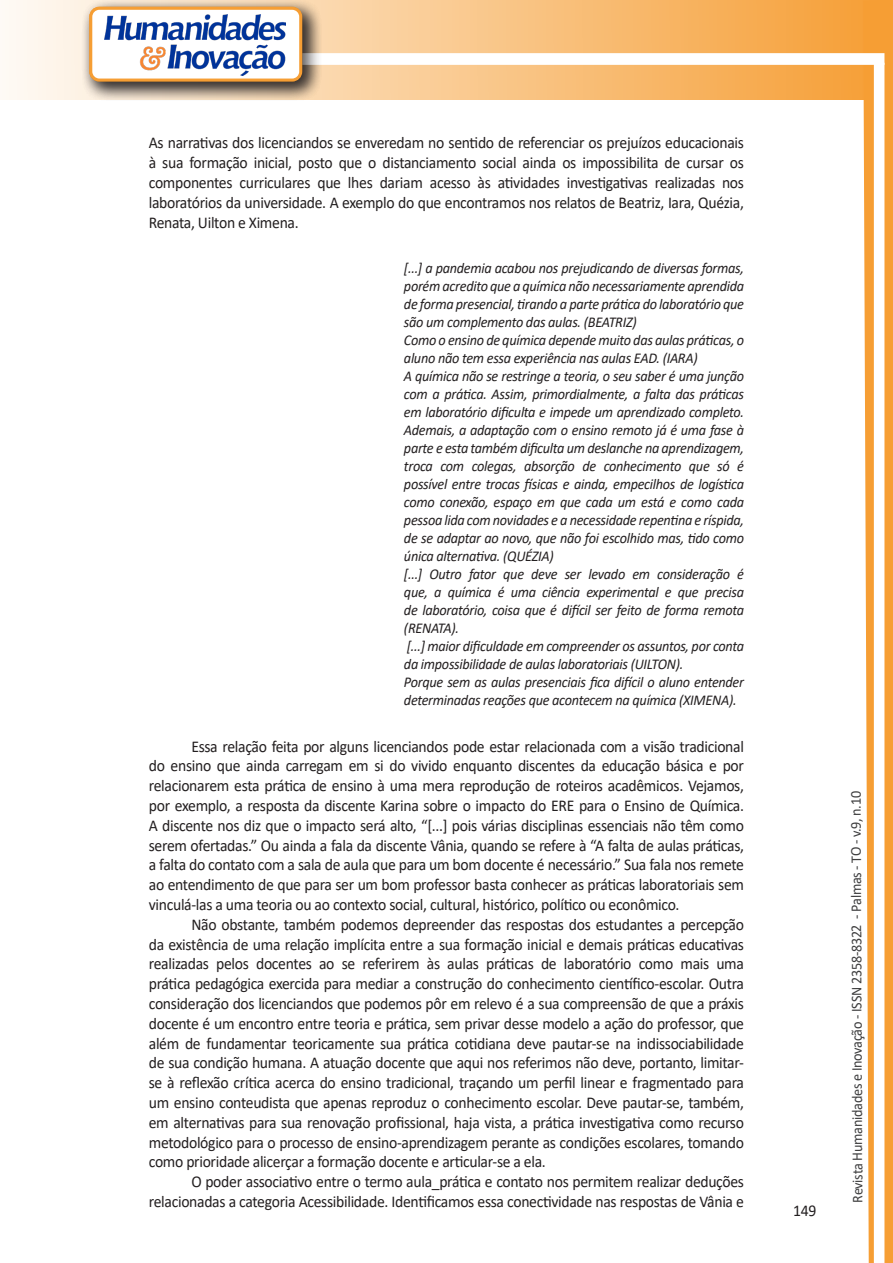
<style>
.page{position:relative;width:893px;height:1263px;background:#fff}
.page>*{position:absolute;margin:0;border:0;box-sizing:border-box;transform-origin:0 0}
.texto{font:16.5px/19.8px "Calibri";letter-spacing:-.02em;color:#231f20;text-align:justify;scale:.95 1}
.citacao{font:italic 15px/18px "Calibri";letter-spacing:-.02em;color:#231f20;text-align:justify;scale:.95 1}
.t1{font:15px "Calibri";letter-spacing:-.025em;color:#3e3e3f;scale:.95 1}
</style>
<div class="page">
<svg style="left:5px;top:0;width:858px;height:100px;background:#f9c484"></svg>
<div style="left:302px;top:53px;width:582px;height:12px;background:#fff;border:2px solid #fff"></div>
<svg style="left:863px;top:0;width:30px;height:1263px"></svg>
<div style="left:81px;top:0;width:241px;height:102px;background:#231f20;opacity:.75"></div>
<svg style="left:91px;top:8px;width:210px;height:72px"></svg>
<div style="left:89px;top:7px;width:213px;height:75px;border:3px solid #f69e34;border-radius:9px"></div>
<p class="texto" style="left:149px;top:133px;width:628px">As narrativas dos licenciandos se enveredam no sentido de referenciar os prejuízos educacionais à sua formação inicial, posto que o distanciamento social ainda os impossibilita de cursar os componentes curriculares que lhes dariam acesso às atividades investigativas realizadas nos laboratórios da universidade. A exemplo do que encontramos nos relatos de Beatriz, Iara, Quézia, Renata, Uilton e Ximena.</p>
<p class="citacao" style="left:404px;top:258px;width:360px">[...] a pandemia acabou nos prejudicando de diversas formas, porém acredito que a química não necessariamente aprendida de forma presencial, tirando a parte prática do laboratório que são um complemento das aulas. (BEATRIZ)</p>
<p class="citacao" style="left:404px;top:330px;width:359px">Como o ensino de química depende muito das aulas práticas, o aluno não tem essa experiência nas aulas EAD. (IARA)</p>
<p class="citacao" style="left:404px;top:366px;width:360px">A química não se restringe a teoria, o seu saber é uma junção com a prática. Assim, primordialmente, a falta das práticas em laboratório dificulta e impede um aprendizado completo.<br>Ademais, a adaptação com o ensino remoto já é uma fase à parte e esta também dificulta um deslanche na aprendizagem, troca com colegas, absorção de conhecimento que só é possível entre trocas físicas e ainda, empecilhos de logística como conexão, espaço em que cada um está e como cada pessoa lida com novidades e a necessidade repentina e ríspida, de se adaptar ao novo, que não foi escolhido mas, tido como única alternativa. (QUÉZIA)</p>
<p class="citacao" style="left:404px;top:564px;width:360px">[...] Outro fator que deve ser levado em consideração é que, a química é uma ciência experimental e que precisa de laboratório, coisa que é difícil ser feito de forma remota (RENATA).</p>
<p class="citacao" style="left:404px;top:636px;width:360px">[...] maior dificuldade em compreender os assuntos, por conta da impossibilidade de aulas laboratoriais (UILTON).</p>
<p class="citacao" style="left:404px;top:672px;width:359px">Porque sem as aulas presenciais fica difícil o aluno entender determinadas reações que acontecem na química (XIMENA).</p>
<p class="texto" style="left:149px;top:736px;width:628px;text-indent:43px">Essa relação feita por alguns licenciandos pode estar relacionada com a visão tradicional do ensino que ainda carregam em si do vivido enquanto discentes da educação básica e por relacionarem esta prática de ensino à uma mera reprodução de roteiros acadêmicos. Vejamos, por exemplo, a resposta da discente Karina sobre o impacto do ERE para o Ensino de Química.<br>A discente nos diz que o impacto será alto, “[...] pois várias disciplinas essenciais não têm como serem ofertadas.” Ou ainda a fala da discente Vânia, quando se refere à “A falta de aulas práticas, a falta do contato com a sala de aula que para um bom docente é necessário.” Sua fala nos remete ao entendimento de que para ser um bom professor basta conhecer as práticas laboratoriais sem vinculá-las a uma teoria ou ao contexto social, cultural, histórico, político ou econômico.</p>
<p class="texto" style="left:149px;top:914px;width:628px;text-indent:43px">Não obstante, também podemos depreender das respostas dos estudantes a percepção da existência de uma relação implícita entre a sua formação inicial e demais práticas educativas realizadas pelos docentes ao se referirem às aulas práticas de laboratório como mais uma prática pedagógica exercida para mediar a construção do conhecimento científico-escolar. Outra consideração dos licenciandos que podemos pôr em relevo é a sua compreensão de que a práxis docente é um encontro entre teoria e prática, sem privar desse modelo a ação do professor, que além de fundamentar teoricamente sua prática cotidiana deve pautar-se na indissociabilidade de sua condição humana. A atuação docente que aqui nos referimos não deve, portanto, limitar&shy;se à reflexão crítica acerca do ensino tradicional, traçando um perfil linear e fragmentado para um ensino conteudista que apenas reproduz o conhecimento escolar. Deve pautar-se, também, em alternativas para sua renovação profissional, haja vista, a prática investigativa como recurso metodológico para o processo de ensino-aprendizagem perante as condições escolares, tomando como prioridade alicerçar a formação docente e articular-se a ela.</p>
<p class="texto" style="left:149px;top:1171px;width:628px;text-align:right">O poder associativo entre o termo aula_prática e contato nos permitem realizar deduções relacionadas a categoria Acessibilidade. Identificamos essa conectividade nas respostas de Vânia e</p>
<p class="texto" style="left:793px;top:1200px;width:26px">149</p>
<p class="t1" style="left:846px;top:1203px;width:435px;rotate:-90deg">Revista Humanidades e Inovação - ISSN 2358-8322 - Palmas - TO - v.9, n.10</p>
</div>
